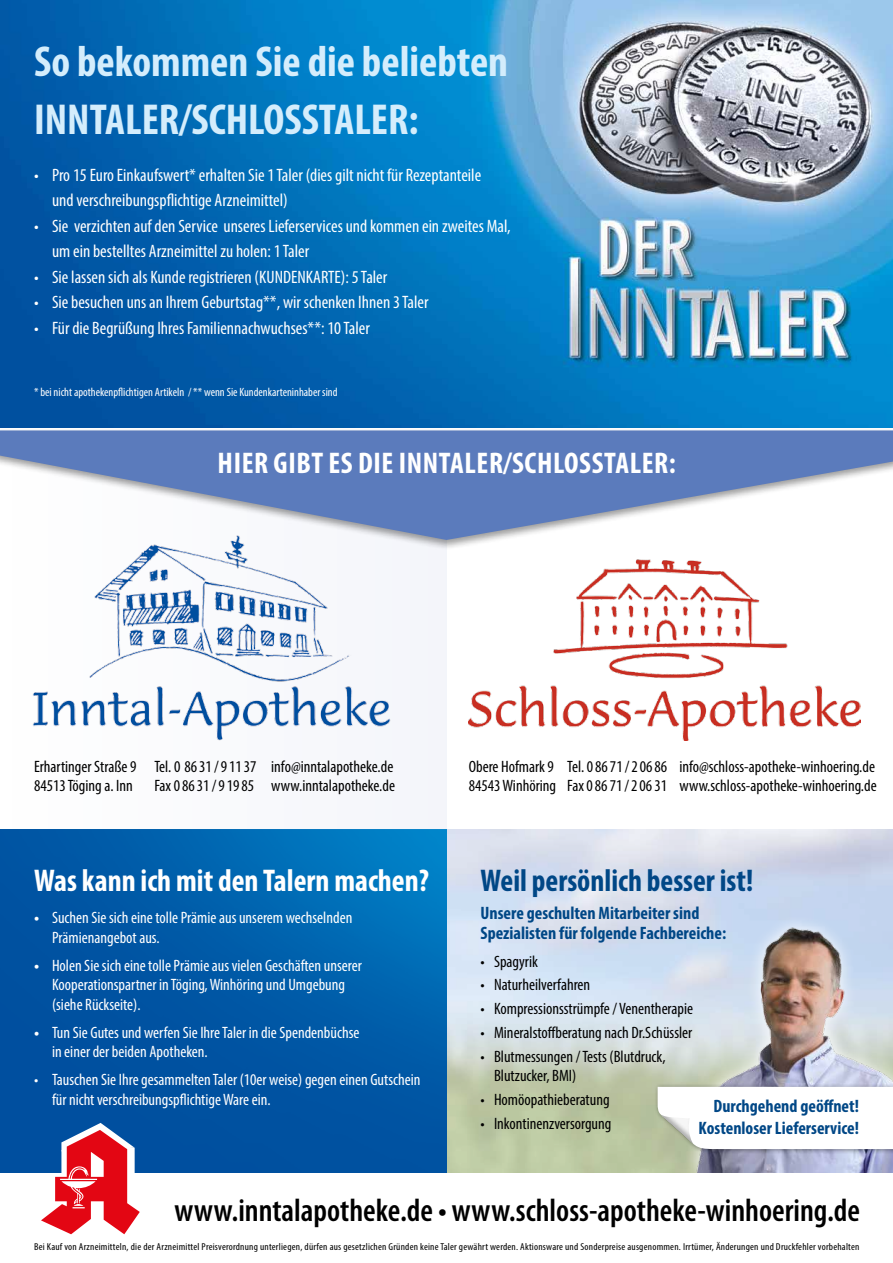
<style>
.page{position:relative;width:893px;height:1263px;background:#fff}
.page>*{position:absolute;margin:0;border:0;box-sizing:border-box;transform-origin:0 0}
.t1{font:700 condensed 43.5px/57.8px "Myriad Pro";color:#d4edfc}
.t2{font:600 condensed 32.25px "Myriad Pro";color:#000}
.t3{font:700 condensed 31.5px "Myriad Pro";color:#fff}
.t4{font:700 condensed 31.5px "Myriad Pro";color:#004786}
.t5{font:700 condensed 30px "Myriad Pro";letter-spacing:.02em;color:#fff}
.t6{font:condensed 18px/25.5px "Myriad Pro";color:#fff}
.t7{font:700 condensed 18px/19.5px "Myriad Pro";color:#004786}
.t8{font:condensed 16.5px/19.5px "Myriad Pro";color:#000}
.t9{font:condensed 16.5px/19.5px "Myriad Pro";color:#fff}
.t10{font:condensed 12px "Myriad Pro";color:#fff}
.t11{font:condensed 10.05px "Myriad Pro";letter-spacing:.02em;color:#000;scale:1.06 1}
.s1{font-weight:600;font-stretch:normal}
</style>
<div class="page">
<img style="left:0;top:830px;width:893px;height:342px">
<svg style="left:682px;top:913px;width:211px;height:260px;background:#c3d2ea"></svg>
<img style="left:665px;top:924px;width:228px;height:248px">
<div style="left:0;top:432px;width:446px;height:398px;background:#f9fafc"></div>
<img style="left:0;top:0;width:893px;height:427px">
<img style="left:33px;top:551px;width:358px;height:189px">
<img style="left:469px;top:559px;width:392px;height:181px">
<svg style="left:0;top:430px;width:893px;height:110px;fill:#5b7bbc"></svg>
<div style="left:654px;top:1083px;width:239px;height:71px;background:#000;opacity:.4"></div>
<svg style="left:658px;top:1087px;width:235px;height:62px"></svg>
<div style="left:660px;top:1113px;width:36px;height:33px;background:#000;opacity:.3"></div>
<svg style="left:41px;top:1123px;width:99px;height:111px"></svg>
<h1 class="t1" style="left:34px;top:32px;width:476px">So bekommen Sie die beliebten<br>INNTALER/SCHLOSSTALER:</h1>
<p class="t6" style="left:52px;top:162px;width:431px;text-indent:-18px">• Pro 15 Euro Einkaufswert* erhalten Sie 1 Taler (dies gilt nicht für Rezeptanteile und verschreibungspflichtige Arzneimittel)</p>
<p class="t6" style="left:52px;top:213px;width:460px;text-indent:-18px">• Sie verzichten auf den Service unseres Lieferservices und kommen ein zweites Mal, um ein bestelltes Arzneimittel zu holen: 1 Taler</p>
<p class="t6" style="left:34px;top:264px;width:355px">• Sie lassen sich als Kunde registrieren (KUNDENKARTE): 5 Taler</p>
<p class="t6" style="left:34px;top:289px;width:396px">• Sie besuchen uns an Ihrem Geburtstag**, wir schenken Ihnen 3 Taler</p>
<p class="t6" style="left:34px;top:315px;width:337px">• Für die Begrüßung Ihres Familiennachwuchses**: 10 Taler</p>
<p class="t10" style="left:34px;top:385px;width:305px">* bei nicht apothekenpflichtigen Artikeln / ** wenn Sie Kundenkarteninhaber sind</p>
<h3 class="t5" style="left:218px;top:444px;width:460px">HIER GIBT ES DIE INNTALER/SCHLOSSTALER:</h3>
<p class="t8" style="left:34px;top:756px;width:104px">Erhartinger Straße 9<br>84513 Töging a. Inn</p>
<p class="t8" style="left:271px;top:756px;width:125px">info@inntalapotheke.de www.inntalapotheke.de</p>
<p class="t8" style="left:154px;top:756px;width:104px">Tel. 0 8631/91137<br>Fax 08631/91985</p>
<p class="t8" style="left:469px;top:756px;width:89px">Obere Hofmark 9<br>84543 Winhöring</p>
<p class="t8" style="left:679px;top:756px;width:199px">info@schloss-apotheke-winhoering.de www.schloss-apotheke-winhoering.de</p>
<p class="t8" style="left:567px;top:756px;width:102px">Tel. 08671/20686<br>Fax 08671/20631</p>
<h3 class="t3" style="left:34px;top:861px;width:396px">Was kann ich mit den Talern machen?</h3>
<p class="t9" style="left:52px;top:908px;width:302px;text-indent:-18px"><span class="s1">•</span> Suchen Sie sich eine tolle Prämie aus unserem wechselnden<br>Prämienangebot aus.</p>
<p class="t9" style="left:52px;top:955px;width:311px;text-indent:-18px"><span class="s1">•</span> Holen Sie sich eine tolle Prämie aus vielen Geschäften unserer<br>Kooperationspartner in Töging, Winhöring und Umgebung (siehe Rückseite).</p>
<p class="t9" style="left:52px;top:1022px;width:309px;text-indent:-18px"><span class="s1">•</span> Tun Sie Gutes und werfen Sie Ihre Taler in die Spendenbüchse in einer der beiden Apotheken.</p>
<p class="t9" style="left:52px;top:1070px;width:370px;text-indent:-18px">• Tauschen Sie Ihre gesammelten Taler (10er weise) gegen einen Gutschein für nicht verschreibungspflichtige Ware ein.</p>
<h3 class="t4" style="left:480px;top:861px;width:274px">Weil persönlich besser ist!</h3>
<p class="t7" style="left:480px;top:903px;width:247px">Unsere geschulten Mitarbeiter sind<br>Spezialisten für folgende Fachbereiche:</p>
<p class="t8" style="left:480px;top:951px;width:59px">• Spagyrik</p>
<p class="t8" style="left:480px;top:975px;width:111px">• Naturheilverfahren</p>
<p class="t8" style="left:480px;top:999px;width:214px">• Kompressionsstrümpfe / Venentherapie</p>
<p class="t8" style="left:480px;top:1022px;width:213px">• Mineralstoffberatung nach Dr.Schüssler</p>
<p class="t8" style="left:494px;top:1046px;width:173px;text-indent:-13px">• Blutmessungen / Tests (Blutdruck,<br>Blutzucker, BMI)</p>
<p class="t8" style="left:480px;top:1089px;width:131px">• Homöopathieberatung</p>
<p class="t8" style="left:480px;top:1113px;width:132px">• Inkontinenzversorgung</p>
<p class="t7" style="left:698px;top:1094px;width:162px;line-height:22.5px;text-align:right">Durchgehend geöffnet!<br>Kostenloser Lieferservice!</p>
<h2 class="t2" style="left:174px;top:1193px;width:687px">www.inntalapotheke.de • www.schloss-apotheke-winhoering.de</h2>
<p class="t11" style="left:34px;top:1240px;width:780px">Bei Kauf von Arzneimitteln, die der Arzneimittel Preisverordnung unterliegen, dürfen aus gesetzlichen Gründen keine Taler gewährt werden. Aktionsware und Sonderpreise ausgenommen. Irrtümer, Änderungen und Druckfehler vorbehalten</p>
</div>
